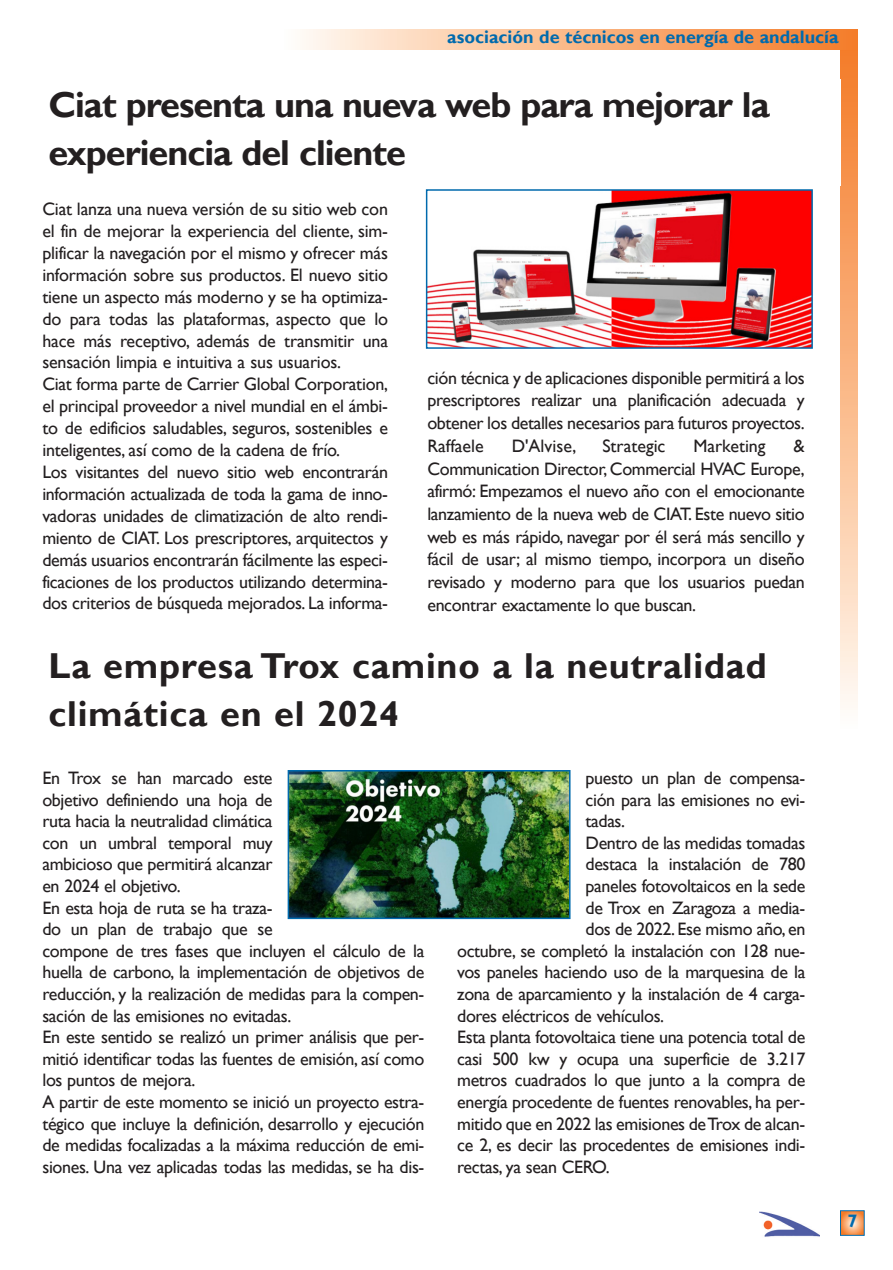
<style>
.page{position:relative;width:893px;height:1270px;background:#fff}
.page>*{position:absolute;margin:0;border:0;box-sizing:border-box;transform-origin:0 0}
.t1{font:700 36px/48px "Gill Sans";letter-spacing:-.03em;color:#231f20}
.t2{font:700 36px/48px "Gill Sans";letter-spacing:.02em;color:#231f20}
.t3{font:18px/21.9px "Gill Sans";letter-spacing:-.02em;color:#231f20;text-align:justify}
.t4{font:700 18px "Gill Sans";color:#006aad}
.t5{font:18px "Gill Sans";color:#231f20}
</style>
<div class="page">
<svg style="left:842px;top:1212px;width:20px;height:21px"></svg>
<div style="left:840px;top:1210px;width:24px;height:25px;border:1px solid #006aad"></div>
<img style="left:759px;top:1211px;width:60px;height:26px">
<div style="left:840px;top:49px;width:17px;height:680px;background:linear-gradient(to bottom,#f47923,#fffaf3)"></div>
<div style="left:282px;top:29px;width:575px;height:20px;background:linear-gradient(to right,#fffbf4,#f47924)"></div>
<img style="left:429px;top:192px;width:380px;height:154px">
<div style="left:426px;top:189px;width:386px;height:160px;border:2px solid #006aad"></div>
<img style="left:290px;top:773px;width:277px;height:143px">
<div style="left:287px;top:770px;width:283px;height:149px;border:2px solid #006aad"></div>
<p class="t4" style="left:447px;top:27px;width:393px">asociación de técnicos en energía de andalucía</p>
<h1 class="t1" style="left:48px;top:80px;width:723px">Ciat presenta una nueva web para mejorar la experiencia del cliente</h1>
<p class="t3" style="left:42px;top:198px;width:347px;text-align:left">Ciat lanza una nueva versión de su sitio web con el fin de mejorar la experiencia del cliente, sim&shy;plificar la navegación por el mismo y ofrecer más información sobre sus productos. El nuevo sitio tiene un aspecto más moderno y se ha optimiza&shy;do para todas las plataformas, aspecto que lo hace más receptivo, además de transmitir una sensación limpia e intuitiva a sus usuarios.<br>Ciat forma parte de Carrier Global Corporation, el principal proveedor a nivel mundial en el ámbi&shy;to de edificios saludables, seguros, sostenibles e inteligentes, así como de la cadena de frío.<br>Los visitantes del nuevo sitio web encontrarán información actualizada de toda la gama de inno&shy;vadoras unidades de climatización de alto rendi&shy;miento de CIAT. Los prescriptores, arquitectos y demás usuarios encontrarán fácilmente las especi&shy;ficaciones de los productos utilizando determina&shy;dos criterios de búsqueda mejorados. La informa-</p>
<p class="t3" style="left:427px;top:366px;width:379px;line-height:22.6px">ción técnica y de aplicaciones disponible permitirá a los prescriptores realizar una planificación adecuada y obtener los detalles necesarios para futuros proyectos.<br>Raffaele</p>
<p class="t3" style="left:511px;top:434px;width:66px">D'Alvise,</p>
<p class="t5" style="left:602px;top:435px;width:65px">Strategic</p>
<p class="t5" style="left:693px;top:435px;width:74px">Marketing</p>
<p class="t3" style="left:427px;top:434px;width:379px;line-height:22.6px;text-indent:366px">&amp; Communication Director, Commercial HVAC Europe, afirmó: Empezamos el nuevo año con el emocionante lanzamiento de la nueva web de CIAT. Este nuevo sitio web es más rápido, navegar por él será más sencillo y fácil de usar; al mismo tiempo, incorpora un diseño revisado y moderno para que los usuarios puedan encontrar exactamente lo que buscan.</p>
<h1 class="t2" style="left:48px;top:642px;width:719px">La empresa Trox camino a la neutralidad climática en el 2024</h1>
<p class="t3" style="left:42px;top:767px;width:383px;text-align:left">En Trox se han marcado este<br>objetivo definiendo una hoja de<br>ruta hacia la neutralidad climática<br>con un umbral temporal muy<br>ambicioso que permitirá alcanzar<br>en 2024 el objetivo.<br>En esta hoja de ruta se ha traza-<br>do un plan de trabajo que se<br>compone de tres fases que incluyen el cálculo de la huella de carbono, la implementación de objetivos de reducción, y la realización de medidas para la compen&shy;sación de las emisiones no evitadas.<br>En este sentido se realizó un primer análisis que per&shy;mitió identificar todas las fuentes de emisión, así como los puntos de mejora.<br>A partir de este momento se inició un proyecto estra&shy;tégico que incluye la definición, desarrollo y ejecución de medidas focalizadas a la máxima reducción de emi&shy;siones. Una vez aplicadas todas las medidas, se ha dis-</p>
<p class="t3" style="left:585px;top:766px;width:221px">puesto un plan de compensa-</p>
<p class="t3" style="left:585px;top:788px;width:221px">ción para las emisiones no evi-</p>
<p class="t3" style="left:585px;top:810px;width:41px">tadas.</p>
<p class="t3" style="left:585px;top:831px;width:221px">Dentro de las medidas tomadas</p>
<p class="t3" style="left:585px;top:853px;width:221px">destaca la instalación de 780</p>
<p class="t3" style="left:585px;top:874px;width:221px">paneles fotovoltaicos en la sede</p>
<p class="t3" style="left:585px;top:896px;width:221px">de Trox en Zaragoza a media-</p>
<p class="t3" style="left:585px;top:918px;width:221px">dos de 2022. Ese mismo año, en</p>
<p class="t3" style="left:457px;top:939px;width:350px">octubre, se completó la instalación con 128 nue-</p>
<p class="t3" style="left:457px;top:961px;width:350px">vos paneles haciendo uso de la marquesina de la</p>
<p class="t3" style="left:457px;top:982px;width:350px">zona de aparcamiento y la instalación de 4 carga-</p>
<p class="t3" style="left:457px;top:1004px;width:208px">dores eléctricos de vehículos.</p>
<p class="t3" style="left:457px;top:1026px;width:350px">Esta planta fotovoltaica tiene una potencia total de</p>
<p class="t3" style="left:457px;top:1047px;width:350px">casi 500 kw y ocupa una superficie de 3.217</p>
<p class="t3" style="left:457px;top:1069px;width:350px">metros cuadrados lo que junto a la compra de</p>
<p class="t3" style="left:457px;top:1090px;width:350px">energía procedente de fuentes renovables, ha per-</p>
<p class="t3" style="left:457px;top:1112px;width:350px">mitido que en 2022 las emisiones deTrox de alcan-</p>
<p class="t3" style="left:457px;top:1134px;width:350px">ce 2, es decir las procedentes de emisiones indi-</p>
<p class="t3" style="left:457px;top:1155px;width:154px">rectas, ya sean CERO.</p>
<p class="t4" style="left:847px;top:1210px;width:11px">7</p>
</div>
